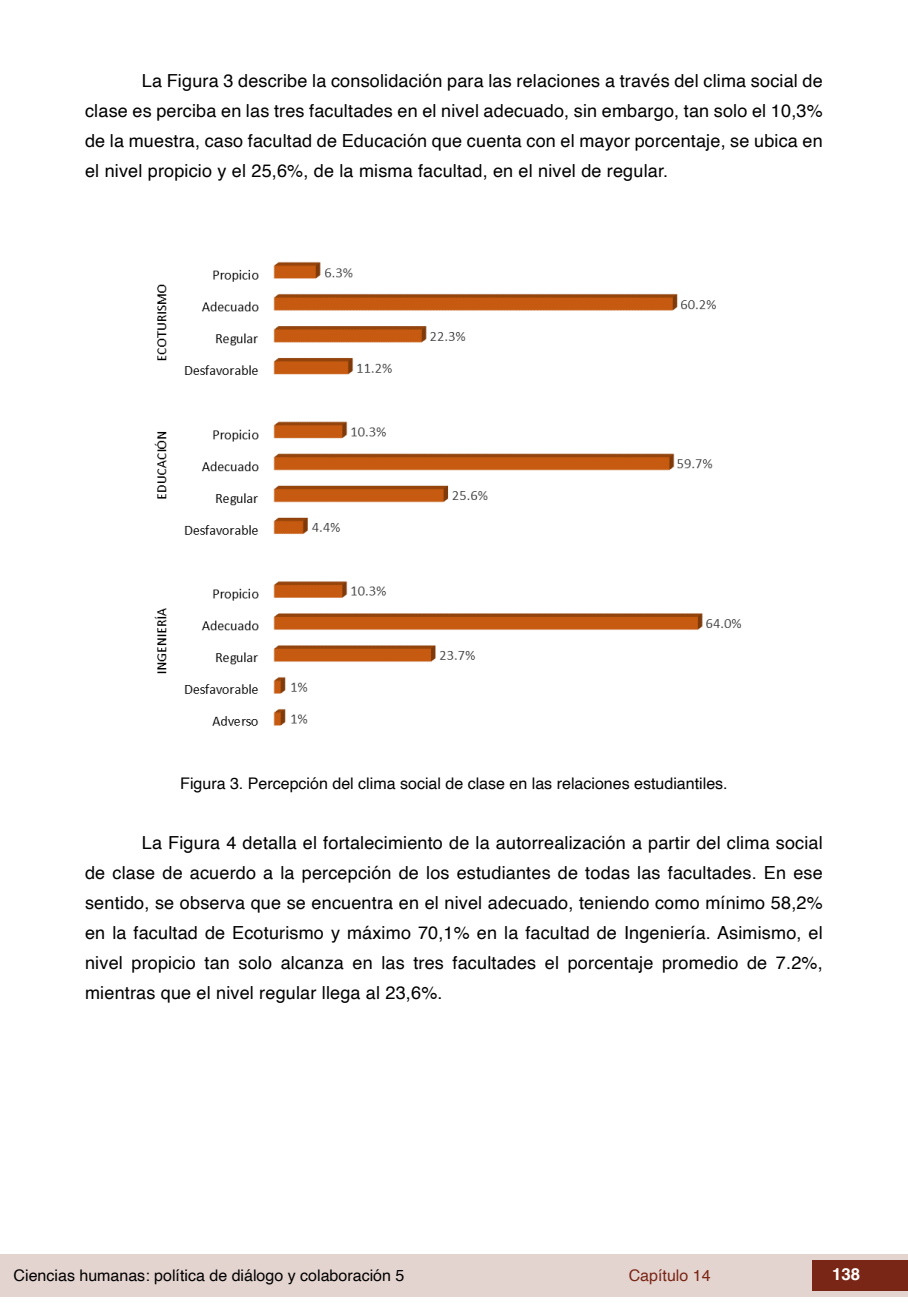
<style>
.page{position:relative;width:908px;height:1304px;background:#fff}
.page>*{position:absolute;margin:0;border:0;box-sizing:border-box;transform-origin:0 0}
.t1{font:18px/30px "Helvetica";letter-spacing:.01em;color:#000;text-align:justify}
.t2{font:700 16.8px "Helvetica";color:#fff}
.t3{font:16px "Helvetica";color:#000}
.t4{font:16px "Helvetica";color:#7a2616}
</style>
<div class="page">
<div style="left:0;top:1254px;width:906px;height:43px;background:#e4d4d0"></div>
<div style="left:812px;top:1261px;width:95px;height:30px;background:#7a2616"></div>
<img style="left:154px;top:261px;width:588px;height:465px">
<p class="t1" style="left:85px;top:66px;width:738px;text-indent:57px">La Figura 3 describe la consolidación para las relaciones a través del clima social de clase es perciba en las tres facultades en el nivel adecuado, sin embargo, tan solo el 10,3% de la muestra, caso facultad de Educación que cuenta con el mayor porcentaje, se ubica en el nivel propicio y el 25,6%, de la misma facultad, en el nivel de regular.</p>
<p class="t3" style="left:180px;top:771px;width:548px">Figura 3. Percepción del clima social de clase en las relaciones estudiantiles.</p>
<p class="t1" style="left:85px;top:828px;width:738px;text-indent:57px">La Figura 4 detalla el fortalecimiento de la autorrealización a partir del clima social de clase de acuerdo a la percepción de los estudiantes de todas las facultades. En ese sentido, se observa que se encuentra en el nivel adecuado, teniendo como mínimo 58,2% en la facultad de Ecoturismo y máximo 70,1% en la facultad de Ingeniería. Asimismo, el nivel propicio tan solo alcanza en las tres facultades el porcentaje promedio de 7.2%, mientras que el nivel regular llega al 23,6%.</p>
<p class="t3" style="left:14px;top:1263px;width:392px">Ciencias humanas: política de diálogo y colaboración 5</p>
<p class="t4" style="left:628px;top:1263px;width:83px">Capítulo 14</p>
<p class="t2" style="left:831px;top:1264px;width:30px">138</p>
</div>
